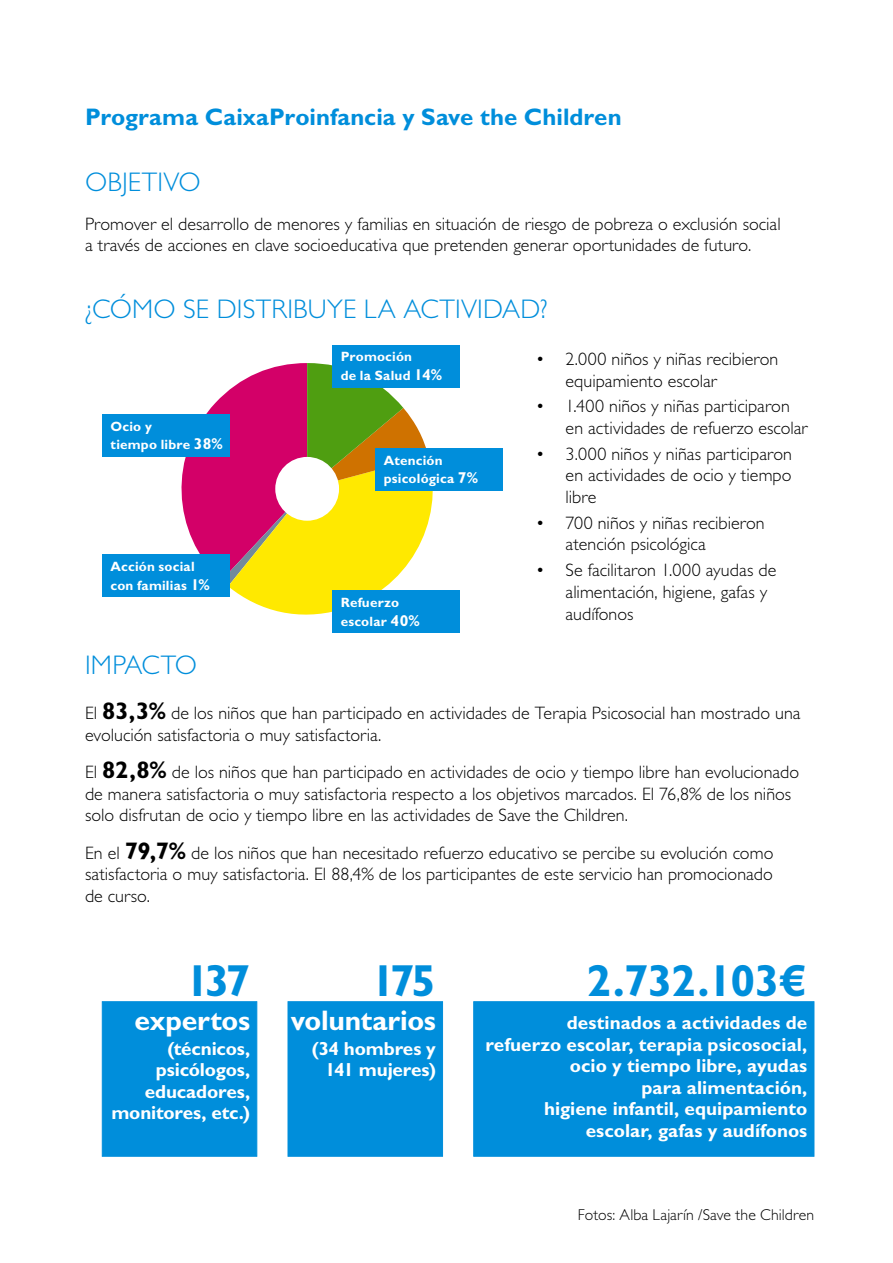
<style>
.page{position:relative;width:893px;height:1263px;background:#fff}
.page>*{position:absolute;margin:0;border:0;box-sizing:border-box;transform-origin:0 0}
.t1{font:700 45px "Gill Sans Std";letter-spacing:-.065em;color:#008edb}
.t2{font:700 28.35px "Gill Sans Std";letter-spacing:-.01em;color:#fff}
.t3{font:300 27px "Gill Sans Std";letter-spacing:.005em;color:#008edb}
.t4{font:700 24px "Gill Sans Std";color:#008edb}
.t5{font:700 18.9px/21.6px "Gill Sans Std";color:#fff;text-align:right}
.t6{font:300 18px/21.6px "Gill Sans Std";color:#000}
.t7{font:300 15.75px "Gill Sans Std";letter-spacing:.005em;color:#000}
.t8{font:700 13.5px/18.9px "Gill Sans Std";letter-spacing:.015em;color:#fff}
.s1{font-weight:700;font-size:24px}
.s2{font-size:15.75px}
</style>
<div class="page">
<div style="left:102px;top:1001px;width:155px;height:155px;background:#008edb;border:1px solid #008edb"></div>
<div style="left:288px;top:1001px;width:155px;height:155px;background:#008edb;border:1px solid #008edb"></div>
<div style="left:473px;top:1001px;width:341px;height:155px;background:#008edb;border:1px solid #008edb"></div>
<svg style="left:181px;top:363px;width:265px;height:252px"></svg>
<div style="left:275px;top:457px;width:64px;height:64px;background:#fff;border-radius:50%"></div>
<div style="left:332px;top:345px;width:128px;height:42px;background:#008edb"></div>
<div style="left:375px;top:448px;width:128px;height:43px;background:#008edb"></div>
<div style="left:102px;top:554px;width:128px;height:43px;background:#008edb"></div>
<div style="left:102px;top:414px;width:128px;height:43px;background:#008edb"></div>
<div style="left:332px;top:590px;width:128px;height:43px;background:#008edb"></div>
<h3 class="t4" style="left:85px;top:102px;width:538px">Programa CaixaProinfancia y Save the Children</h3>
<h3 class="t3" style="left:85px;top:167px;width:117px">OBJETIVO</h3>
<p class="t6" style="left:85px;top:213px;width:697px">Promover el desarrollo de menores y familias en situación de riesgo de pobreza o exclusión social a través de acciones en clave socioeducativa que pretenden generar oportunidades de futuro.</p>
<h3 class="t3" style="left:85px;top:294px;width:464px">¿CÓMO SE DISTRIBUYE LA ACTIVIDAD?</h3>
<p class="t6" style="left:566px;top:348px;width:214px;text-indent:-30px">• 2.000 niños y niñas recibieron equipamiento escolar</p>
<p class="t6" style="left:566px;top:396px;width:244px;text-indent:-30px">• 1.400 niños y niñas participaron en actividades de refuerzo escolar</p>
<p class="t6" style="left:566px;top:443px;width:228px;text-align:justify;text-indent:-30px">• 3.000 niños y niñas participaron en actividades de ocio y tiempo libre</p>
<p class="t6" style="left:566px;top:512px;width:201px;text-indent:-30px">• 700 niños y niñas recibieron atención psicológica</p>
<p class="t6" style="left:566px;top:560px;width:212px;text-indent:-30px">• Se facilitaron 1.000 ayudas de alimentación, higiene, gafas y audífonos</p>
<h3 class="t3" style="left:85px;top:649px;width:114px">IMPACTO</h3>
<p class="t6" style="left:85px;top:703px;width:717px">El <span class="s1">83,3%</span> de los niños que han participado en actividades de Terapia Psicosocial han mostrado una evolución satisfactoria o muy satisfactoria.</p>
<p class="t6" style="left:85px;top:762px;width:716px">El <span class="s1">82,8%</span> de los niños que han participado en actividades de ocio y tiempo libre han evolucionado de manera satisfactoria o muy satisfactoria respecto a los objetivos marcados. El 76,8% de los niños solo disfrutan de ocio y tiempo libre en las actividades de Save the Children.</p>
<p class="t6" style="left:85px;top:842px;width:690px;text-align:justify">En el <span class="s1">79,7%</span> de los niños que han necesitado refuerzo educativo se percibe su evolución como satisfactoria o muy satisfactoria. El 88,4% de los participantes de este servicio han promocionado de curso.</p>
<p class="t8" style="left:341px;top:347px;width:103px">Promoción<br>de la Salud <span class="s2">14%</span></p>
<p class="t8" style="left:111px;top:416px;width:114px">Ocio y<br>tiempo libre <span class="s2">38%</span></p>
<p class="t8" style="left:111px;top:416px;width:81px">Refuerzo escolar <span class="s2">40%</span></p>
<p class="t8" style="left:384px;top:450px;width:96px">Atención psicológica <span class="s2">7%</span></p>
<p class="t8" style="left:111px;top:557px;width:101px">Acción social con familias <span class="s2">1%</span></p>
<p class="t8" style="left:341px;top:593px;width:114px">Ocio y<br>tiempo libre <span class="s2">38%</span></p>
<p class="t8" style="left:341px;top:593px;width:81px">Refuerzo escolar <span class="s2">40%</span></p>
<h1 class="t1" style="left:185px;top:954px;width:67px">137</h1>
<h2 class="t2" style="left:135px;top:1003px;width:117px">expertos</h2>
<p class="t5" style="left:111px;top:1037px;width:140px">(técnicos, psicólogos, educadores, monitores, etc.)</p>
<h1 class="t1" style="left:371px;top:954px;width:67px">175</h1>
<h2 class="t2" style="left:291px;top:1003px;width:147px">voluntarios</h2>
<p class="t5" style="left:312px;top:1037px;width:126px">(34 hombres y<br>141 mujeres)</p>
<h1 class="t1" style="left:586px;top:954px;width:223px">2.732.103€</h1>
<p class="t5" style="left:485px;top:1012px;width:323px">destinados a actividades de<br>refuerzo escolar, terapia psicosocial, ocio y tiempo libre, ayudas<br>para alimentación,<br>higiene infantil, equipamiento escolar, gafas y audífonos</p>
<p class="t7" style="left:578px;top:1206px;width:238px">Fotos: Alba Lajarín /Save the Children</p>
</div>
